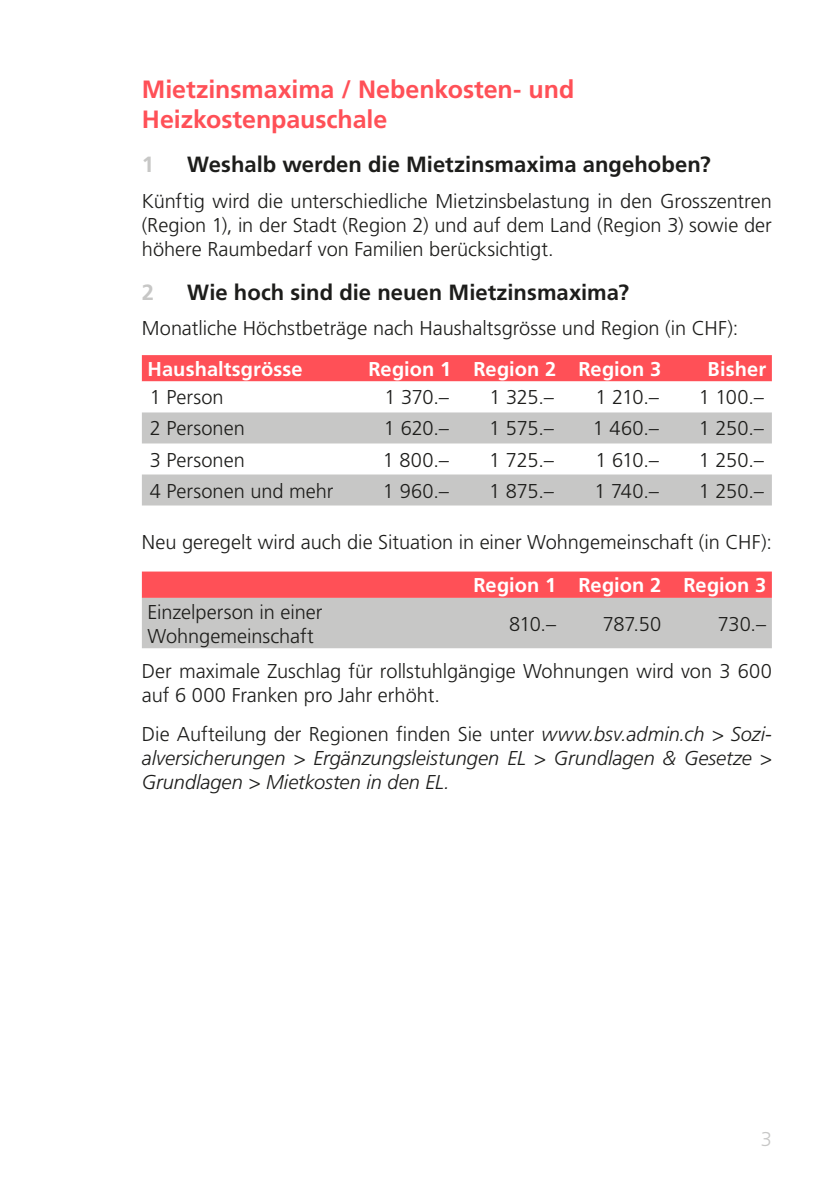
<style>
.page{position:relative;width:840px;height:1191px;background:#fff}
.page>*{position:absolute;margin:0;border:0;box-sizing:border-box;transform-origin:0 0}
.Texttitel{font:700 25px/30px "Frutiger LT Std";letter-spacing:-.005em;color:#ff5057}
.t1{font:700 22px "Frutiger LT Std";color:#1d1d1b}
.t2{font:700 22px "Frutiger LT Std";color:#c7c7c6}
.Grundtext{font:300 20px/24px "Frutiger LT Std";color:#1d1d1b}
.Grundtext-2{font:italic 300 20px/24px "Frutiger LT Std";color:#1d1d1b;text-align:justify}
.Tabellen_Text_Weiss{font:700 20px "Frutiger LT Std";letter-spacing:.005em;color:#fff}
.t3{font:300 20px "Frutiger LT Std";color:#c7c7c6}
.s1{font-style:italic}
.s2{font-style:normal}
</style>
<div class="page">
<div style="left:142px;top:355px;width:629px;height:26px;background:#ff5057"></div>
<svg style="left:142px;top:381px;width:629px;height:1px"></svg>
<svg style="left:142px;top:412px;width:629px;height:93px;fill:#c7c7c6"></svg>
<svg style="left:142px;top:571px;width:629px;height:77px;background:#da9ea0"></svg>
<p class="Texttitel" style="left:142px;top:74px;width:433px">Mietzinsmaxima / Nebenkosten- und<br>Heizkostenpauschale</p>
<p class="t2" style="left:142px;top:152px;width:14px">1</p>
<p class="t1" style="left:187px;top:152px;width:524px">Weshalb werden die Mietzinsmaxima angehoben?</p>
<p class="Grundtext" style="left:142px;top:189px;width:631px;text-align:justify">Künftig wird die unterschiedliche Mietzinsbelastung in den Grosszentren (Region 1), in der Stadt (Region 2) und auf dem Land (Region 3) sowie der höhere Raumbedarf von Familien berücksichtigt.</p>
<p class="t2" style="left:142px;top:279px;width:14px">2</p>
<p class="t1" style="left:187px;top:279px;width:443px">Wie hoch sind die neuen Mietzinsmaxima?</p>
<p class="Grundtext" style="left:142px;top:317px;width:597px">Monatliche Höchstbeträge nach Haushaltsgrösse und Region (in CHF):</p>
<p class="Tabellen_Text_Weiss" style="left:147px;top:357px;width:156px">Haushaltsgrösse</p>
<p class="Tabellen_Text_Weiss" style="left:368px;top:357px;width:84px">Region 1</p>
<p class="Tabellen_Text_Weiss" style="left:473px;top:357px;width:84px">Region 2</p>
<p class="Tabellen_Text_Weiss" style="left:578px;top:357px;width:84px">Region 3</p>
<p class="Tabellen_Text_Weiss" style="left:707px;top:357px;width:60px">Bisher</p>
<p class="Grundtext" style="left:150px;top:386px;width:75px">1 Person</p>
<p class="Grundtext" style="left:384px;top:386px;width:66px">1 370.<span class="s1">–</span></p>
<p class="Grundtext" style="left:489px;top:386px;width:66px">1 325.<span class="s1">–</span></p>
<p class="Grundtext" style="left:595px;top:386px;width:65px">1 210.<span class="s1">–</span></p>
<p class="Grundtext" style="left:698px;top:386px;width:66px">1 100.<span class="s1">–</span></p>
<p class="Grundtext" style="left:150px;top:417px;width:96px">2 Personen</p>
<p class="Grundtext" style="left:384px;top:417px;width:66px">1 620.<span class="s1">–</span></p>
<p class="Grundtext" style="left:489px;top:417px;width:66px">1 575.<span class="s1">–</span></p>
<p class="Grundtext" style="left:592px;top:417px;width:67px">1 460.<span class="s1">–</span></p>
<p class="Grundtext" style="left:698px;top:417px;width:66px">1 250.<span class="s1">–</span></p>
<p class="Grundtext" style="left:150px;top:448px;width:96px">3 Personen</p>
<p class="Grundtext" style="left:382px;top:448px;width:68px">1 800.<span class="s1">–</span></p>
<p class="Grundtext" style="left:489px;top:448px;width:66px">1 725.<span class="s1">–</span></p>
<p class="Grundtext" style="left:595px;top:448px;width:65px">1 610.<span class="s1">–</span></p>
<p class="Grundtext" style="left:698px;top:448px;width:66px">1 250.<span class="s1">–</span></p>
<p class="Grundtext" style="left:150px;top:479px;width:185px">4 Personen und mehr</p>
<p class="Grundtext" style="left:383px;top:479px;width:67px">1 960.<span class="s1">–</span></p>
<p class="Grundtext" style="left:489px;top:479px;width:66px">1 875.<span class="s1">–</span></p>
<p class="Grundtext" style="left:594px;top:479px;width:66px">1 740.<span class="s1">–</span></p>
<p class="Grundtext" style="left:698px;top:479px;width:66px">1 250.<span class="s1">–</span></p>
<p class="Grundtext" style="left:142px;top:531px;width:631px">Neu geregelt wird auch die Situation in einer Wohngemeinschaft (in CHF):</p>
<p class="Tabellen_Text_Weiss" style="left:473px;top:573px;width:84px">Region 1</p>
<p class="Tabellen_Text_Weiss" style="left:578px;top:573px;width:84px">Region 2</p>
<p class="Tabellen_Text_Weiss" style="left:683px;top:573px;width:84px">Region 3</p>
<p class="Grundtext" style="left:147px;top:600px;width:176px">Einzelperson in einer<br>Wohngemeinschaft</p>
<p class="Grundtext" style="left:508px;top:612px;width:49px">810.–</p>
<p class="Grundtext" style="left:602px;top:612px;width:60px">787.50</p>
<p class="Grundtext" style="left:717px;top:612px;width:50px">730.–</p>
<p class="Grundtext" style="left:142px;top:660px;width:631px">Der maximale Zuschlag für rollstuhlgängige Wohnungen wird von 3 600 auf 6 000 Franken pro Jahr erhöht.</p>
<p class="Grundtext-2" style="left:142px;top:722px;width:631px"><span class="s2">Die Aufteilung der Regionen finden Sie unter</span> www.bsv.admin.ch &gt; Sozi&shy;alversicherungen &gt; Ergänzungsleistungen EL &gt; Grundlagen &amp; Gesetze &gt; Grundlagen &gt; Mietkosten in den EL.</p>
<p class="t3" style="left:760px;top:1127px;width:13px">3</p>
</div>
